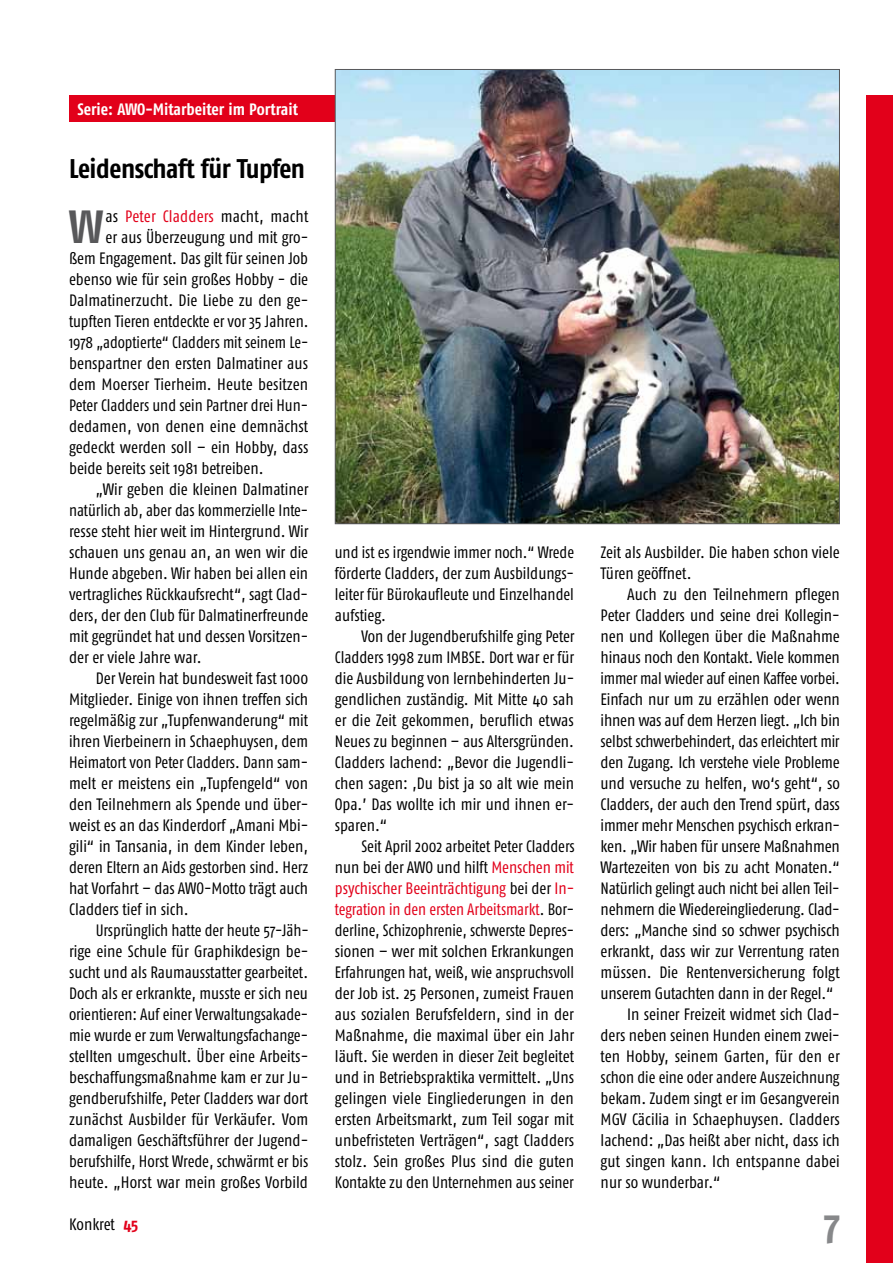
<style>
.page{position:relative;width:893px;height:1263px;background:#fff}
.page>*{position:absolute;margin:0;border:0;box-sizing:border-box;transform-origin:0 0}
.t1{font:700 46.5px "Fago Co";color:#58585a}
.t2{font:700 42px "Fago Co";color:#87888a}
.t3{font:700 27px "Fago Co";letter-spacing:-.02em;color:#000}
.t4{font:16.5px/21px "Fago Co";letter-spacing:-.005em;color:#000;text-align:justify}
.t5{font:16.5px "Fago Co";letter-spacing:-.005em;color:#000;scale:.96 1}
.t6{font:700 16.5px "Fago Co";color:#fff}
.s1{color:#e2001a}
.s2{font-weight:700;color:#e2001a}
</style>
<div class="page">
<div style="left:866px;top:96px;width:27px;height:1167px;background:#e2001a"></div>
<div style="left:69px;top:96px;width:771px;height:26px;background:#e2001a"></div>
<img style="left:337px;top:71px;width:501px;height:451px">
<p class="t6" style="left:78px;top:99px;width:222px">Serie: AWO-Mitarbeiter im Portrait</p>
<h3 class="t3" style="left:69px;top:153px;width:238px">Leidenschaft für Tupfen</h3>
<h1 class="t1" style="left:69px;top:199px;width:36px">W</h1>
<p class="t4" style="left:105px;top:205px;width:205px">as <span class="s1">Peter Cladders</span> macht, macht</p>
<p class="t4" style="left:105px;top:226px;width:204px">er aus Überzeugung und mit gro-</p>
<p class="t4" style="left:69px;top:247px;width:241px">ßem Engagement. Das gilt für seinen Job</p>
<p class="t4" style="left:69px;top:268px;width:241px">ebenso wie für sein großes Hobby - die</p>
<p class="t4" style="left:69px;top:289px;width:241px">Dalmatinerzucht. Die Liebe zu den ge-</p>
<p class="t4" style="left:69px;top:310px;width:241px">tupften Tieren entdeckte er vor 35 Jahren.</p>
<p class="t5" style="left:69px;top:333px;width:251px">1978 „adoptierte“ Cladders mit seinem Le-</p>
<p class="t4" style="left:69px;top:352px;width:240px">benspartner den ersten Dalmatiner aus</p>
<p class="t4" style="left:69px;top:373px;width:241px">dem Moerser Tierheim. Heute besitzen</p>
<p class="t4" style="left:69px;top:394px;width:241px">Peter Cladders und sein Partner drei Hun-</p>
<p class="t4" style="left:69px;top:415px;width:241px">dedamen, von denen eine demnächst</p>
<p class="t4" style="left:69px;top:436px;width:241px">gedeckt werden soll – ein Hobby, dass</p>
<p class="t4" style="left:69px;top:457px;width:196px">beide bereits seit 1981 betreiben.</p>
<p class="t4" style="left:96px;top:478px;width:214px">„Wir geben die kleinen Dalmatiner</p>
<p class="t5" style="left:69px;top:501px;width:251px">natürlich ab, aber das kommerzielle Inte-</p>
<p class="t4" style="left:69px;top:520px;width:241px">resse steht hier weit im Hintergrund. Wir</p>
<p class="t4" style="left:69px;top:541px;width:241px">schauen uns genau an, an wen wir die</p>
<p class="t4" style="left:69px;top:562px;width:241px">Hunde abgeben. Wir haben bei allen ein</p>
<p class="t4" style="left:69px;top:583px;width:241px">vertragliches Rückkaufsrecht“, sagt Clad-</p>
<p class="t4" style="left:69px;top:604px;width:241px">ders, der den Club für Dalmatinerfreunde</p>
<p class="t4" style="left:69px;top:625px;width:241px">mit gegründet hat und dessen Vorsitzen-</p>
<p class="t4" style="left:69px;top:646px;width:134px">der er viele Jahre war.</p>
<p class="t4" style="left:96px;top:667px;width:214px">Der Verein hat bundesweit fast 1000</p>
<p class="t4" style="left:69px;top:688px;width:241px">Mitglieder. Einige von ihnen treffen sich</p>
<p class="t4" style="left:69px;top:709px;width:241px">regelmäßig zur „Tupfenwanderung“ mit</p>
<p class="t4" style="left:69px;top:730px;width:240px">ihren Vierbeinern in Schaephuysen, dem</p>
<p class="t4" style="left:69px;top:751px;width:240px">Heimatort von Peter Cladders. Dann sam-</p>
<p class="t4" style="left:69px;top:772px;width:240px">melt er meistens ein „Tupfengeld“ von</p>
<p class="t4" style="left:69px;top:793px;width:241px">den Teilnehmern als Spende und über-</p>
<p class="t4" style="left:69px;top:814px;width:241px">weist es an das Kinderdorf „Amani Mbi-</p>
<p class="t4" style="left:69px;top:835px;width:240px">gili“ in Tansania, in dem Kinder leben,</p>
<p class="t4" style="left:69px;top:856px;width:241px">deren Eltern an Aids gestorben sind. Herz</p>
<p class="t4" style="left:69px;top:877px;width:241px">hat Vorfahrt – das AWO-Motto trägt auch</p>
<p class="t4" style="left:69px;top:898px;width:121px">Cladders tief in sich.</p>
<p class="t4" style="left:96px;top:919px;width:215px">Ursprünglich hatte der heute 57-Jäh-</p>
<p class="t4" style="left:69px;top:940px;width:241px">rige eine Schule für Graphikdesign be-</p>
<p class="t4" style="left:69px;top:961px;width:241px">sucht und als Raumausstatter gearbeitet.</p>
<p class="t4" style="left:69px;top:982px;width:240px">Doch als er erkrankte, musste er sich neu</p>
<p class="t4" style="left:69px;top:1003px;width:241px">orientieren: Auf einer Verwaltungsakade-</p>
<p class="t4" style="left:69px;top:1024px;width:240px">mie wurde er zum Verwaltungsfachange-</p>
<p class="t4" style="left:69px;top:1045px;width:241px">stellten umgeschult. Über eine Arbeits-</p>
<p class="t4" style="left:69px;top:1066px;width:241px">beschaffungsmaßnahme kam er zur Ju-</p>
<p class="t4" style="left:69px;top:1087px;width:241px">gendberufshilfe, Peter Cladders war dort</p>
<p class="t4" style="left:69px;top:1108px;width:241px">zunächst Ausbilder für Verkäufer. Vom</p>
<p class="t4" style="left:69px;top:1129px;width:241px">damaligen Geschäftsführer der Jugend-</p>
<p class="t4" style="left:69px;top:1150px;width:241px">berufshilfe, Horst Wrede, schwärmt er bis</p>
<p class="t4" style="left:69px;top:1171px;width:240px">heute. „Horst war mein großes Vorbild</p>
<p class="t4" style="left:69px;top:1213px;width:71px">Konkret <span class="s2">45</span></p>
<p class="t4" style="left:335px;top:541px;width:241px">und ist es irgendwie immer noch.“ Wrede förderte Cladders, der zum Ausbildungs&shy;leiter für Bürokaufleute und Einzelhandel aufstieg.</p>
<p class="t4" style="left:335px;top:625px;width:241px;text-indent:27px">Von der Jugendberufshilfe ging Peter Cladders 1998 zum IMBSE. Dort war er für die Ausbildung von lernbehinderten Ju&shy;gendlichen zuständig. Mit Mitte 40 sah er die Zeit gekommen, beruflich etwas Neues zu beginnen – aus Altersgründen.<br>Cladders lachend: „Bevor die Jugendli&shy;chen sagen: ‚Du bist ja so alt wie mein Opa.’ Das wollte ich mir und ihnen er&shy;sparen.“</p>
<p class="t4" style="left:335px;top:835px;width:241px;text-indent:27px">Seit April 2002 arbeitet Peter Cladders nun bei der AWO und hilft <span class="s1">Menschen mit psychischer Beeinträchtigung</span> bei der <span class="s1">In&shy;tegration in den ersten Arbeitsmarkt</span>. Bor&shy;derline, Schizophrenie, schwerste Depres&shy;sionen – wer mit solchen Erkrankungen Erfahrungen hat, weiß, wie anspruchsvoll der Job ist. 25 Personen, zumeist Frauen aus sozialen Berufsfeldern, sind in der Maßnahme, die maximal über ein Jahr läuft. Sie werden in dieser Zeit begleitet und in Betriebspraktika vermittelt. „Uns gelingen viele Eingliederungen in den ersten Arbeitsmarkt, zum Teil sogar mit unbefristeten Verträgen“, sagt Cladders stolz. Sein großes Plus sind die guten Kontakte zu den Unternehmen aus seiner</p>
<p class="t4" style="left:601px;top:541px;width:241px">Zeit als Ausbilder. Die haben schon viele<br>Türen geöffnet.</p>
<p class="t4" style="left:627px;top:583px;width:214px">Auch zu den Teilnehmern pflegen</p>
<p class="t4" style="left:601px;top:604px;width:240px">Peter Cladders und seine drei Kollegin-</p>
<p class="t4" style="left:601px;top:625px;width:241px">nen und Kollegen über die Maßnahme</p>
<p class="t4" style="left:601px;top:646px;width:241px">hinaus noch den Kontakt. Viele kommen</p>
<p class="t5" style="left:601px;top:669px;width:251px">immer mal wieder auf einen Kaffee vorbei.</p>
<p class="t4" style="left:601px;top:688px;width:241px">Einfach nur um zu erzählen oder wenn</p>
<p class="t4" style="left:601px;top:709px;width:241px">ihnen was auf dem Herzen liegt. „Ich bin</p>
<p class="t4" style="left:601px;top:730px;width:240px">selbst schwerbehindert, das erleichtert mir</p>
<p class="t4" style="left:601px;top:751px;width:241px">den Zugang. Ich verstehe viele Probleme</p>
<p class="t4" style="left:601px;top:772px;width:241px">und versuche zu helfen, wo‘s geht“, so</p>
<p class="t4" style="left:601px;top:793px;width:241px">Cladders, der auch den Trend spürt, dass</p>
<p class="t4" style="left:601px;top:814px;width:241px">immer mehr Menschen psychisch erkran-</p>
<p class="t4" style="left:601px;top:835px;width:241px">ken. „Wir haben für unsere Maßnahmen</p>
<p class="t4" style="left:601px;top:856px;width:240px">Wartezeiten von bis zu acht Monaten.“</p>
<p class="t4" style="left:601px;top:877px;width:241px">Natürlich gelingt auch nicht bei allen Teil-</p>
<p class="t4" style="left:601px;top:898px;width:241px">nehmern die Wiedereingliederung. Clad-</p>
<p class="t4" style="left:601px;top:919px;width:241px">ders: „Manche sind so schwer psychisch</p>
<p class="t4" style="left:601px;top:940px;width:241px">erkrankt, dass wir zur Verrentung raten</p>
<p class="t4" style="left:601px;top:961px;width:241px">müssen. Die Rentenversicherung folgt</p>
<p class="t4" style="left:601px;top:982px;width:234px">unserem Gutachten dann in der Regel.“</p>
<p class="t4" style="left:627px;top:1003px;width:214px">In seiner Freizeit widmet sich Clad-</p>
<p class="t4" style="left:601px;top:1024px;width:241px">ders neben seinen Hunden einem zwei-</p>
<p class="t4" style="left:601px;top:1045px;width:241px">ten Hobby, seinem Garten, für den er</p>
<p class="t4" style="left:601px;top:1066px;width:241px">schon die eine oder andere Auszeichnung</p>
<p class="t4" style="left:601px;top:1087px;width:241px">bekam. Zudem singt er im Gesangverein</p>
<p class="t4" style="left:601px;top:1108px;width:241px">MGV Cäcilia in Schaephuysen. Cladders</p>
<p class="t4" style="left:601px;top:1129px;width:241px">lachend: „Das heißt aber nicht, dass ich</p>
<p class="t4" style="left:601px;top:1150px;width:241px">gut singen kann. Ich entspanne dabei</p>
<p class="t4" style="left:601px;top:1171px;width:121px">nur so wunderbar.“</p>
<h2 class="t2" style="left:824px;top:1200px;width:17px">7</h2>
</div>
